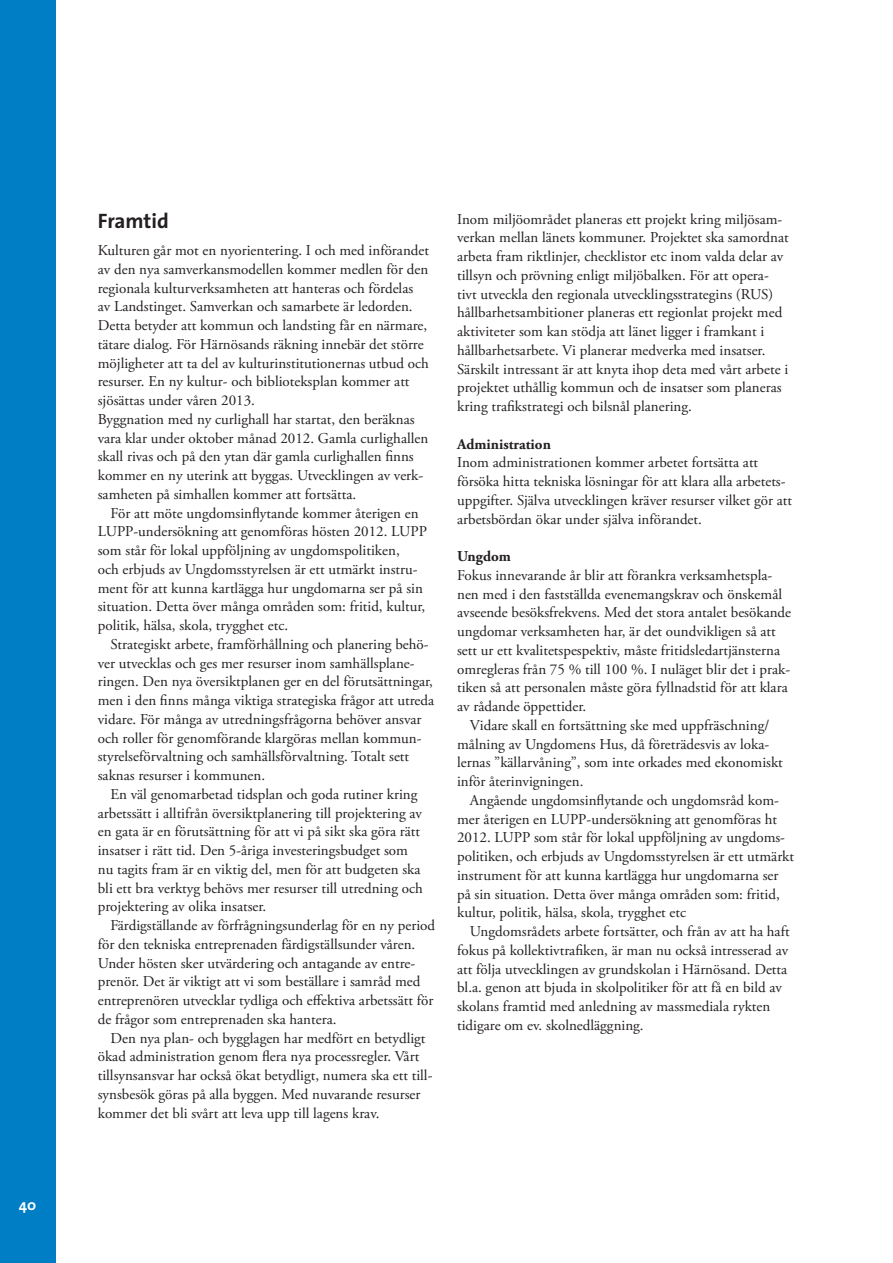
<style>
.page{position:relative;width:893px;height:1263px;background:#fff}
.page>*{position:absolute;margin:0;border:0;box-sizing:border-box;transform-origin:0 0}
.t1{font:700 21px "The Sans";letter-spacing:-.005em;color:#231f20}
.t2{font:15px/18.8px "Adobe Garamond Pro";color:#231f20}
.t3{font:700 15px "Adobe Garamond Pro";color:#231f20}
.t4{font:700 15px "The Sans";color:#fff}
</style>
<div class="page">
<div style="left:0;top:0;width:55px;height:1263px;background:#007ec5"></div>
<p class="t4" style="left:19px;top:1192px;width:19px">40</p>
<h1 class="t1" style="left:98px;top:203px;width:72px">Framtid</h1>
<p class="t2" style="left:98px;top:241px;width:333px">Kulturen går mot en nyorientering. I och med införandet av den nya samverkansmodellen kommer medlen för den regionala kulturverksamheten att hanteras och fördelas av Landstinget. Samverkan och samarbete är ledorden.<br>Detta betyder att kommun och landsting får en närmare, tätare dialog. För Härnösands räkning innebär det större möjligheter att ta del av kulturinstitutionernas utbud och resurser. En ny kultur- och biblioteksplan kommer att sjösättas under våren 2013.<br>Byggnation med ny curlighall har startat, den beräknas vara klar under oktober månad 2012. Gamla curlighallen skall rivas och på den ytan där gamla curlighallen finns kommer en ny uterink att byggas. Utvecklingen av verk&shy;samheten på simhallen kommer att fortsätta.</p>
<p class="t2" style="left:98px;top:504px;width:331px;text-indent:13px">För att möte ungdomsinflytande kommer återigen en LUPP-undersökning att genomföras hösten 2012. LUPP som står för lokal uppföljning av ungdomspolitiken,<br>och erbjuds av Ungdomsstyrelsen är ett utmärkt instru&shy;ment för att kunna kartlägga hur ungdomarna ser på sin situation. Detta över många områden som: fritid, kultur, politik, hälsa, skola, trygghet etc.</p>
<p class="t2" style="left:98px;top:635px;width:338px;text-indent:13px">Strategiskt arbete, framförhållning och planering behö&shy;ver utvecklas och ges mer resurser inom samhällsplane&shy;ringen. Den nya översiktplanen ger en del förutsättningar, men i den finns många viktiga strategiska frågor att utreda vidare. För många av utredningsfrågorna behöver ansvar och roller för genomförande klargöras mellan kommun&shy;styrelseförvaltning och samhällsförvaltning. Totalt sett saknas resurser i kommunen.</p>
<p class="t2" style="left:98px;top:785px;width:326px;text-indent:13px">En väl genomarbetad tidsplan och goda rutiner kring arbetssätt i alltifrån översiktplanering till projektering av en gata är en förutsättning för att vi på sikt ska göra rätt insatser i rätt tid. Den 5-åriga investeringsbudget som nu tagits fram är en viktig del, men för att budgeten ska bli ett bra verktyg behövs mer resurser till utredning och projektering av olika insatser.</p>
<p class="t2" style="left:98px;top:916px;width:339px;text-indent:13px">Färdigställande av förfrågningsunderlag för en ny period för den tekniska entreprenaden färdigställsunder våren.<br>Under hösten sker utvärdering och antagande av entre&shy;prenör. Det är viktigt att vi som beställare i samråd med entreprenören utvecklar tydliga och effektiva arbetssätt för de frågor som entreprenaden ska hantera.</p>
<p class="t2" style="left:98px;top:1029px;width:336px;text-indent:13px">Den nya plan- och bygglagen har medfört en betydligt ökad administration genom flera nya processregler. Vårt tillsynsansvar har också ökat betydligt, numera ska ett till&shy;synsbesök göras på alla byggen. Med nuvarande resurser kommer det bli svårt att leva upp till lagens krav.</p>
<p class="t2" style="left:457px;top:210px;width:333px">Inom miljöområdet planeras ett projekt kring miljösam&shy;verkan mellan länets kommuner. Projektet ska samordnat arbeta fram riktlinjer, checklistor etc inom valda delar av tillsyn och prövning enligt miljöbalken. För att opera&shy;tivt utveckla den regionala utvecklingsstrategins (RUS) hållbarhetsambitioner planeras ett regionlat projekt med aktiviteter som kan stödja att länet ligger i framkant i hållbarhetsarbete. Vi planerar medverka med insatser.<br>Särskilt intressant är att knyta ihop deta med vårt arbete i projektet uthållig kommun och de insatser som planeras kring trafikstrategi och bilsnål planering.</p>
<p class="t3" style="left:457px;top:435px;width:95px">Administration</p>
<p class="t2" style="left:457px;top:454px;width:336px">Inom administrationen kommer arbetet fortsätta att försöka hitta tekniska lösningar för att klara alla arbetets&shy;uppgifter. Själva utvecklingen kräver resurser vilket gör att arbetsbördan ökar under själva införandet.</p>
<p class="t3" style="left:457px;top:547px;width:55px">Ungdom</p>
<p class="t2" style="left:457px;top:566px;width:336px">Fokus innevarande år blir att förankra verksamhetspla&shy;nen med i den fastställda evenemangskrav och önskemål avseende besöksfrekvens. Med det stora antalet besökande ungdomar verksamheten har, är det oundvikligen så att sett ur ett kvalitetspespektiv, måste fritidsledartjänsterna omregleras från 75 % till 100 %. I nuläget blir det i prak&shy;tiken så att personalen måste göra fyllnadstid för att klara av rådande öppettider.</p>
<p class="t2" style="left:457px;top:716px;width:327px;text-indent:13px">Vidare skall en fortsättning ske med uppfräschning/ målning av Ungdomens Hus, då företrädesvis av loka&shy;lernas ”källarvåning”, som inte orkades med ekonomiskt inför återinvigningen.</p>
<p class="t2" style="left:457px;top:791px;width:338px;text-indent:13px">Angående ungdomsinflytande och ungdomsråd kom&shy;mer återigen en LUPP-undersökning att genomföras ht 2012. LUPP som står för lokal uppföljning av ungdoms&shy;politiken, och erbjuds av Ungdomsstyrelsen är ett utmärkt instrument för att kunna kartlägga hur ungdomarna ser på sin situation. Detta över många områden som: fritid, kultur, politik, hälsa, skola, trygghet etc</p>
<p class="t2" style="left:457px;top:922px;width:334px;text-indent:13px">Ungdomsrådets arbete fortsätter, och från av att ha haft fokus på kollektivtrafiken, är man nu också intresserad av att följa utvecklingen av grundskolan i Härnösand. Detta bl.a. genon att bjuda in skolpolitiker för att få en bild av skolans framtid med anledning av massmediala rykten tidigare om ev. skolnedläggning.</p>
</div>
